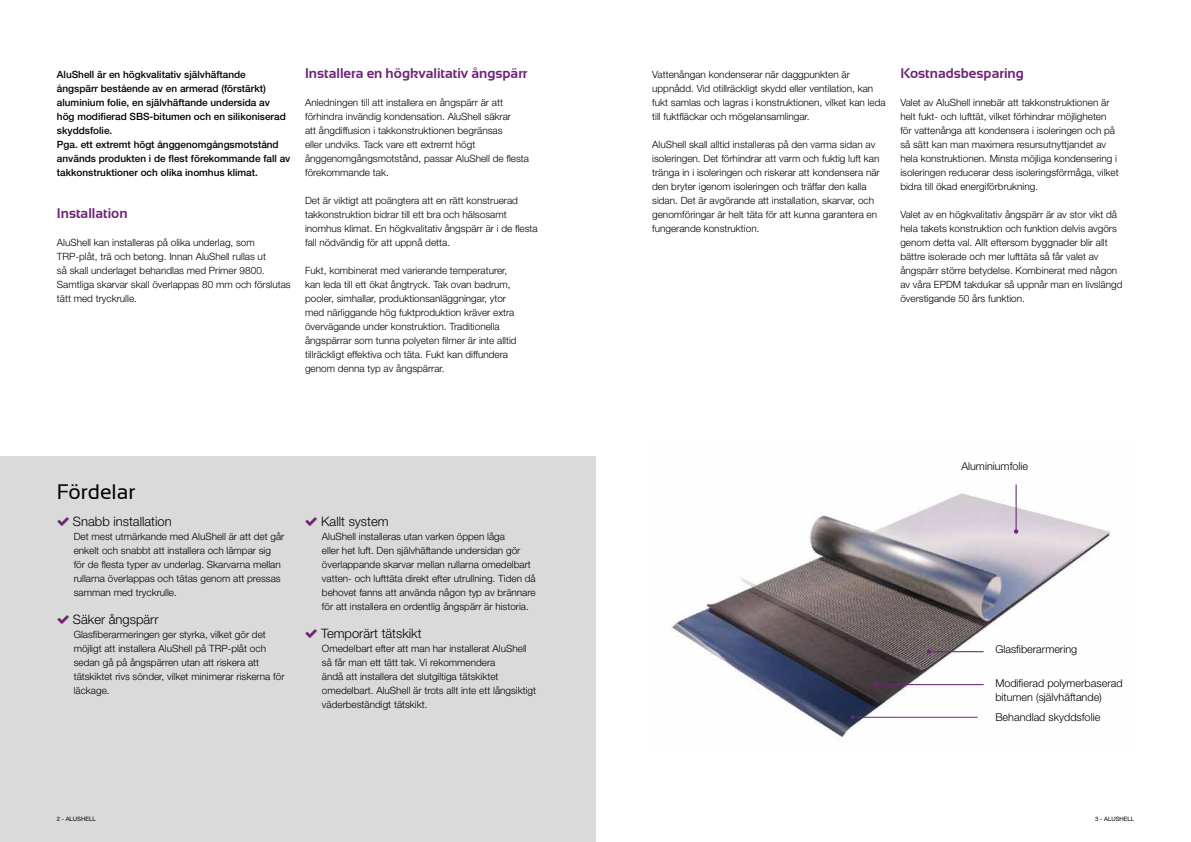
<style>
.page{position:relative;width:1191px;height:842px;background:#fff}
.page>*{position:absolute;margin:0;border:0;box-sizing:border-box;transform-origin:0 0}
.t1{font:21px "Sansation";color:#000}
.t2{font:700 14px "Sansation";color:#6f2476}
.t3{font:300 13px "Helvetica Neue LT Std";color:#000}
.t4{font:300 10.8px/14px "Helvetica Neue LT Std";color:#000}
.t5{font:300 10px/14px "Helvetica Neue LT Std";color:#000}
.t6{font:500 10px/14px "Helvetica Neue LT Std";color:#000}
.t7{font:6px "Helvetica Neue LT Std";color:#000}
</style>
<div class="page">
<img style="left:672px;top:484px;width:439px;height:258px">
<div style="left:0;top:456px;width:595px;height:386px;background:#dadada"></div>
<hr style="left:929px;top:651px;width:54px;height:1px;background:#6f2476">
<svg style="left:927px;top:649px;width:4px;height:5px"></svg>
<hr style="left:875px;top:684px;width:108px;height:1px;background:#6f2476">
<svg style="left:873px;top:682px;width:4px;height:5px"></svg>
<hr style="left:852px;top:717px;width:125px;height:1px;background:#6f2476">
<svg style="left:850px;top:715px;width:4px;height:4px"></svg>
<hr style="left:1015px;top:484px;width:1px;height:47px;background:#6f2476">
<svg style="left:1014px;top:529px;width:4px;height:5px"></svg>
<p class="t6" style="left:57px;top:67px;width:235px">AluShell är en högkvalitativ självhäftande<br>ångspärr bestående av en armerad (förstärkt) aluminium folie, en självhäftande undersida av<br>hög modifierad SBS-bitumen och en silikoniserad skyddsfolie.<br>Pga. ett extremt högt ånggenomgångsmotstånd används produkten i de flest förekommande fall av takkonstruktioner och olika inomhus klimat.</p>
<h2 class="t2" style="left:57px;top:205px;width:72px">Installation</h2>
<p class="t5" style="left:57px;top:235px;width:235px">AluShell kan installeras på olika underlag, som TRP-plåt, trä och betong. Innan AluShell rullas ut<br>så skall underlaget behandlas med Primer 9800.<br>Samtliga skarvar skall överlappas 80 mm och förslutas tätt med tryckrulle.</p>
<h2 class="t2" style="left:305px;top:65px;width:224px">Installera en högkvalitativ ångspärr</h2>
<p class="t5" style="left:305px;top:95px;width:225px">Anledningen till att installera en ångspärr är att förhindra invändig kondensation. AluShell säkrar<br>att ångdiffusion i takkonstruktionen begränsas<br>eller undviks. Tack vare ett extremt högt ånggenomgångsmotstånd, passar AluShell de flesta förekommande tak.</p>
<p class="t5" style="left:305px;top:193px;width:234px">Det är viktigt att poängtera att en rätt konstruerad takkonstruktion bidrar till ett bra och hälsosamt inomhus klimat. En högkvalitativ ångspärr är i de flesta fall nödvändig för att uppnå detta.</p>
<p class="t5" style="left:305px;top:263px;width:213px">Fukt, kombinerat med varierande temperaturer, kan leda till ett ökat ångtryck. Tak ovan badrum, pooler, simhallar, produktionsanläggningar, ytor med närliggande hög fuktproduktion kräver extra övervägande under konstruktion. Traditionella ångspärrar som tunna polyeten filmer är inte alltid tillräckligt effektiva och täta. Fukt kan diffundera genom denna typ av ångspärrar.</p>
<h1 class="t1" style="left:57px;top:480px;width:80px">Fördelar</h1>
<h3 class="t3" style="left:73px;top:513px;width:100px">Snabb installation</h3>
<p class="t5" style="left:74px;top:529px;width:212px">Det mest utmärkande med AluShell är att det går enkelt och snabbt att installera och lämpar sig för de flesta typer av underlag. Skarvarna mellan rullarna överlappas och tätas genom att pressas samman med tryckrulle.</p>
<h3 class="t3" style="left:73px;top:611px;width:87px">Säker ångspärr</h3>
<p class="t5" style="left:74px;top:627px;width:212px">Glasfiberarmeringen ger styrka, vilket gör det möjligt att installera AluShell på TRP-plåt och sedan gå på ångspärren utan att riskera att tätskiktet rivs sönder, vilket minimerar riskerna för läckage.</p>
<h3 class="t3" style="left:321px;top:513px;width:69px">Kallt system</h3>
<p class="t5" style="left:322px;top:529px;width:215px">AluShell installeras utan varken öppen låga<br>eller het luft. Den självhäftande undersidan gör överlappande skarvar mellan rullarna omedelbart vatten- och lufttäta direkt efter utrullning. Tiden då behovet fanns att använda någon typ av brännare för att installera en ordentlig ångspärr är historia.</p>
<h3 class="t3" style="left:321px;top:625px;width:102px">Temporärt tätskikt</h3>
<p class="t5" style="left:322px;top:641px;width:216px">Omedelbart efter att man har installerat AluShell så får man ett tätt tak. Vi rekommendera<br>ändå att installera det slutgiltiga tätskiktet omedelbart. AluShell är trots allt inte ett långsiktigt väderbeständigt tätskikt.</p>
<p class="t5" style="left:652px;top:67px;width:235px">Vattenångan kondenserar när daggpunkten är uppnådd. Vid otillräckligt skydd eller ventilation, kan fukt samlas och lagras i konstruktionen, vilket kan leda till fuktfläckar och mögelansamlingar.</p>
<p class="t5" style="left:652px;top:137px;width:229px">AluShell skall alltid installeras på den varma sidan av isoleringen. Det förhindrar att varm och fuktig luft kan tränga in i isoleringen och riskerar att kondensera när den bryter igenom isoleringen och träffar den kalla sidan. Det är avgörande att installation, skarvar, och genomföringar är helt täta för att kunna garantera en fungerande konstruktion.</p>
<h2 class="t2" style="left:900px;top:65px;width:125px">Kostnadsbesparing</h2>
<p class="t5" style="left:900px;top:95px;width:220px">Valet av AluShell innebär att takkonstruktionen är helt fukt- och lufttät, vilket förhindrar möjligheten för vattenånga att kondensera i isoleringen och på så sätt kan man maximera resursutnyttjandet av hela konstruktionen. Minsta möjliga kondensering i isoleringen reducerar dess isoleringsförmåga, vilket bidra till ökad energiförbrukning.</p>
<p class="t5" style="left:900px;top:207px;width:224px">Valet av en högkvalitativ ångspärr är av stor vikt då hela takets konstruktion och funktion delvis avgörs genom detta val. Allt eftersom byggnader blir allt bättre isolerade och mer lufttäta så får valet av ångspärr större betydelse. Kombinerat med någon av våra EPDM takdukar så uppnår man en livslängd överstigande 50 års funktion.</p>
<p class="t4" style="left:961px;top:459px;width:68px">Aluminiumfolie</p>
<p class="t4" style="left:995px;top:642px;width:83px">Glasfiberarmering</p>
<p class="t4" style="left:995px;top:676px;width:129px">Modifierad polymerbaserad bitumen (självhäftande)</p>
<p class="t4" style="left:995px;top:710px;width:106px">Behandlad skyddsfolie</p>
<p class="t7" style="left:57px;top:815px;width:41px">2 - ALUSHELL</p>
<p class="t7" style="left:1095px;top:815px;width:41px">3 - ALUSHELL</p>
</div>
